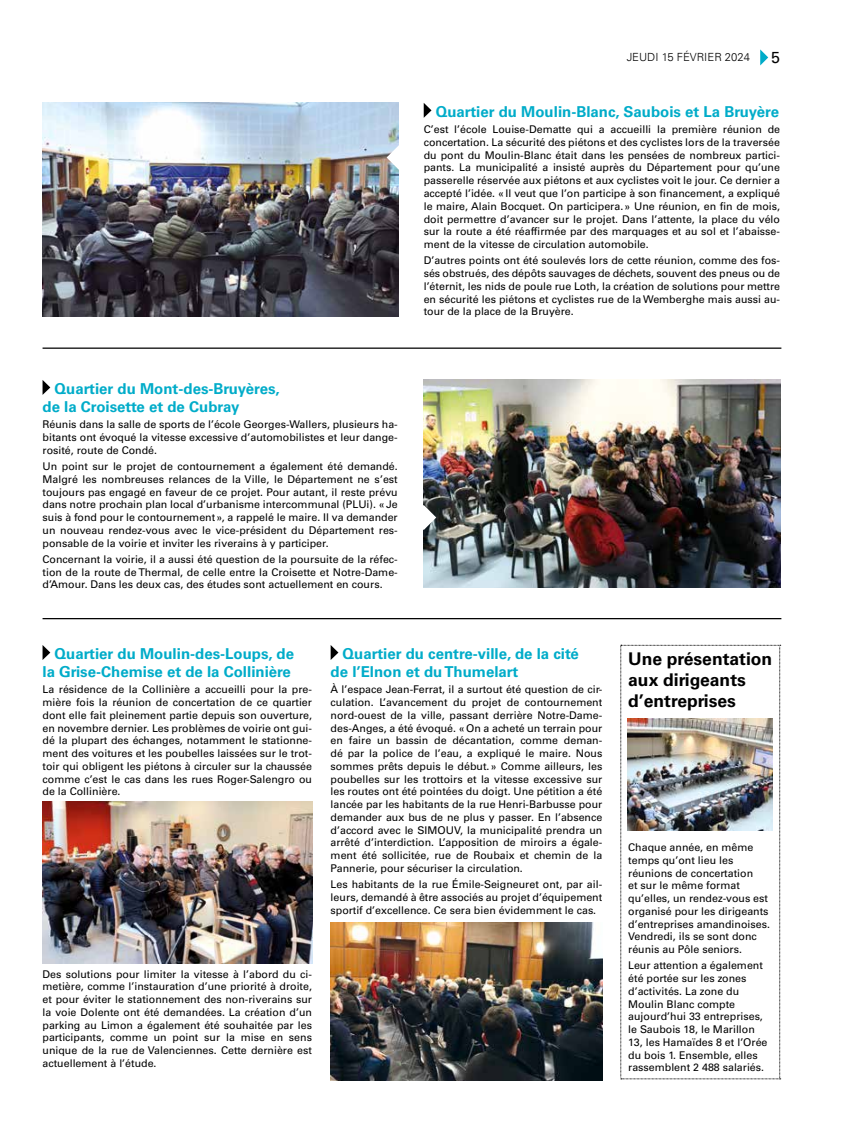
<style>
.page{position:relative;width:851px;height:1134px;background:#fff}
.page>*{position:absolute;margin:0;border:0;box-sizing:border-box;transform-origin:0 0}
.t1{font:700 17.5px/21px "Univers LT Std";color:#000}
.t2{font:16px "Univers LT Std";color:#000}
.t3{font:700 15px/18px "Univers LT Std";color:#00acc9}
.t4{font:300 11.25px "Univers LT";color:#000}
.t5{font:10.62px/12.8px "Univers LT Std";color:#000;text-align:justify}
</style>
<div class="page">
<svg style="left:760px;top:49px;width:8px;height:16px"></svg>
<svg style="left:43px;top:645px;width:7px;height:15px"></svg>
<img style="left:43px;top:103px;width:356px;height:214px">
<svg style="left:620px;top:645px;width:160px;height:434px"></svg>
<svg style="left:423px;top:103px;width:8px;height:15px"></svg>
<img style="left:423px;top:380px;width:357px;height:208px">
<svg style="left:43px;top:380px;width:7px;height:15px"></svg>
<svg style="left:330px;top:645px;width:8px;height:15px"></svg>
<img style="left:627px;top:719px;width:145px;height:111px">
<img style="left:43px;top:802px;width:269px;height:162px">
<img style="left:330px;top:922px;width:272px;height:158px">
<svg style="left:386px;top:145px;width:13px;height:25px"></svg>
<svg style="left:423px;top:505px;width:13px;height:25px"></svg>
<hr style="left:43px;top:348px;width:738px;height:1px;background:#000">
<hr style="left:43px;top:618px;width:738px;height:1px;background:#000">
<p class="t4" style="left:626px;top:50px;width:125px">JEUDI 15 FÉVRIER 2024</p>
<h2 class="t2" style="left:771px;top:48px;width:10px">5</h2>
<h3 class="t3" style="left:435px;top:103px;width:345px">Quartier du Moulin-Blanc, Saubois et La Bruyère</h3>
<p class="t5" style="left:423px;top:123px;width:358px">C’est l’école Louise-Dematte qui a accueilli la première réunion de concertation. La sécurité des piétons et des cyclistes lors de la traversée du pont du Moulin-Blanc était dans les pensées de nombreux partici&shy;pants. La municipalité a insisté auprès du Département pour qu’une passerelle réservée aux piétons et aux cyclistes voit le jour. Ce dernier a accepté l’idée. «Il veut que l’on participe à son financement, a expliqué le maire, Alain Bocquet. On participera.» Une réunion, en fin de mois, doit permettre d’avancer sur le projet. Dans l’attente, la place du vélo sur la route a été réaffirmée par des marquages et au sol et l’abaisse&shy;ment de la vitesse de circulation automobile.</p>
<p class="t5" style="left:423px;top:254px;width:358px">D’autres points ont été soulevés lors de cette réunion, comme des fos&shy;sés obstrués, des dépôts sauvages de déchets, souvent des pneus ou de l’éternit, les nids de poule rue Loth, la création de solutions pour mettre en sécurité les piétons et cyclistes rue de la Wemberghe mais aussi au&shy;tour de la place de la Bruyère.</p>
<h3 class="t3" style="left:43px;top:380px;width:239px;text-indent:12px">Quartier du Mont-des-Bruyères, de la Croisette et de Cubray</h3>
<p class="t5" style="left:43px;top:418px;width:356px">Réunis dans la salle de sports de l’école Georges-Wallers, plusieurs ha&shy;bitants ont évoqué la vitesse excessive d’automobilistes et leur dange&shy;rosité, route de Condé.</p>
<p class="t5" style="left:43px;top:460px;width:357px">Un point sur le projet de contournement a également été demandé.<br>Malgré les nombreuses relances de la Ville, le Département ne s’est toujours pas engagé en faveur de ce projet. Pour autant, il reste prévu dans notre prochain plan local d’urbanisme intercommunal (PLUi). «Je suis à fond pour le contournement», a rappelé le maire. Il va demander un nouveau rendez-vous avec le vice-président du Département res&shy;ponsable de la voirie et inviter les riverains à y participer.</p>
<p class="t5" style="left:43px;top:553px;width:357px">Concernant la voirie, il a aussi été question de la poursuite de la réfec&shy;tion de la route de Thermal, de celle entre la Croisette et Notre-Dame&shy;d’Amour. Dans les deux cas, des études sont actuellement en cours.</p>
<h3 class="t3" style="left:43px;top:645px;width:253px;text-align:right">Quartier du Moulin-des-Loups, de la Grise-Chemise et de la Collinière</h3>
<p class="t5" style="left:43px;top:683px;width:271px">La résidence de la Collinière a accueilli pour la pre&shy;mière fois la réunion de concertation de ce quartier dont elle fait pleinement partie depuis son ouverture, en novembre dernier. Les problèmes de voirie ont gui&shy;dé la plupart des échanges, notamment le stationne&shy;ment des voitures et les poubelles laissées sur le trot&shy;toir qui obligent les piétons à circuler sur la chaussée comme c’est le cas dans les rues Roger-Salengro ou de la Collinière.</p>
<h3 class="t3" style="left:330px;top:645px;width:250px;text-indent:12px">Quartier du centre-ville, de la cité de l’Elnon et du Thumelart</h3>
<p class="t5" style="left:330px;top:683px;width:273px">À l’espace Jean-Ferrat, il a surtout été question de cir&shy;culation. L’avancement du projet de contournement nord-ouest de la ville, passant derrière Notre-Dame&shy;des-Anges, a été évoqué. «On a acheté un terrain pour en faire un bassin de décantation, comme deman&shy;dé par la police de l’eau, a expliqué le maire. Nous sommes prêts depuis le début.» Comme ailleurs, les poubelles sur les trottoirs et la vitesse excessive sur les routes ont été pointées du doigt. Une pétition a été lancée par les habitants de la rue Henri-Barbusse pour demander aux bus de ne plus y passer. En l’absence d’accord avec le SIMOUV, la municipalité prendra un arrêté d’interdiction. L’apposition de miroirs a égale&shy;ment été sollicitée, rue de Roubaix et chemin de la Pannerie, pour sécuriser la circulation.</p>
<p class="t5" style="left:330px;top:878px;width:273px">Les habitants de la rue Émile-Seigneuret ont, par ail&shy;leurs, demandé à être associés au projet d’équipement sportif d’excellence. Ce sera bien évidemment le cas.</p>
<p class="t5" style="left:43px;top:967px;width:271px">Des solutions pour limiter la vitesse à l’abord du ci&shy;metière, comme l’instauration d’une priorité à droite, et pour éviter le stationnement des non-riverains sur la voie Dolente ont été demandées. La création d’un parking au Limon a également été souhaitée par les participants, comme un point sur la mise en sens unique de la rue de Valenciennes. Cette dernière est actuellement à l’étude.</p>
<h1 class="t1" style="left:628px;top:649px;width:146px">Une présentation aux dirigeants d’entreprises</h1>
<p class="t5" style="left:628px;top:841px;width:143px;text-align:left">Chaque année, en même temps qu’ont lieu les réunions de concertation<br>et sur le même format qu’elles, un rendez-vous est organisé pour les dirigeants d’entreprises amandinoises.<br>Vendredi, ils se sont donc réunis au Pôle seniors.</p>
<p class="t5" style="left:628px;top:959px;width:141px;text-align:left">Leur attention a également été portée sur les zones d’activités. La zone du<br>Moulin Blanc compte aujourd’hui 33 entreprises, le Saubois 18, le Marillon<br>13, les Hamaïdes 8 et l’Orée du bois 1. Ensemble, elles rassemblent 2 488 salariés.</p>
</div>
